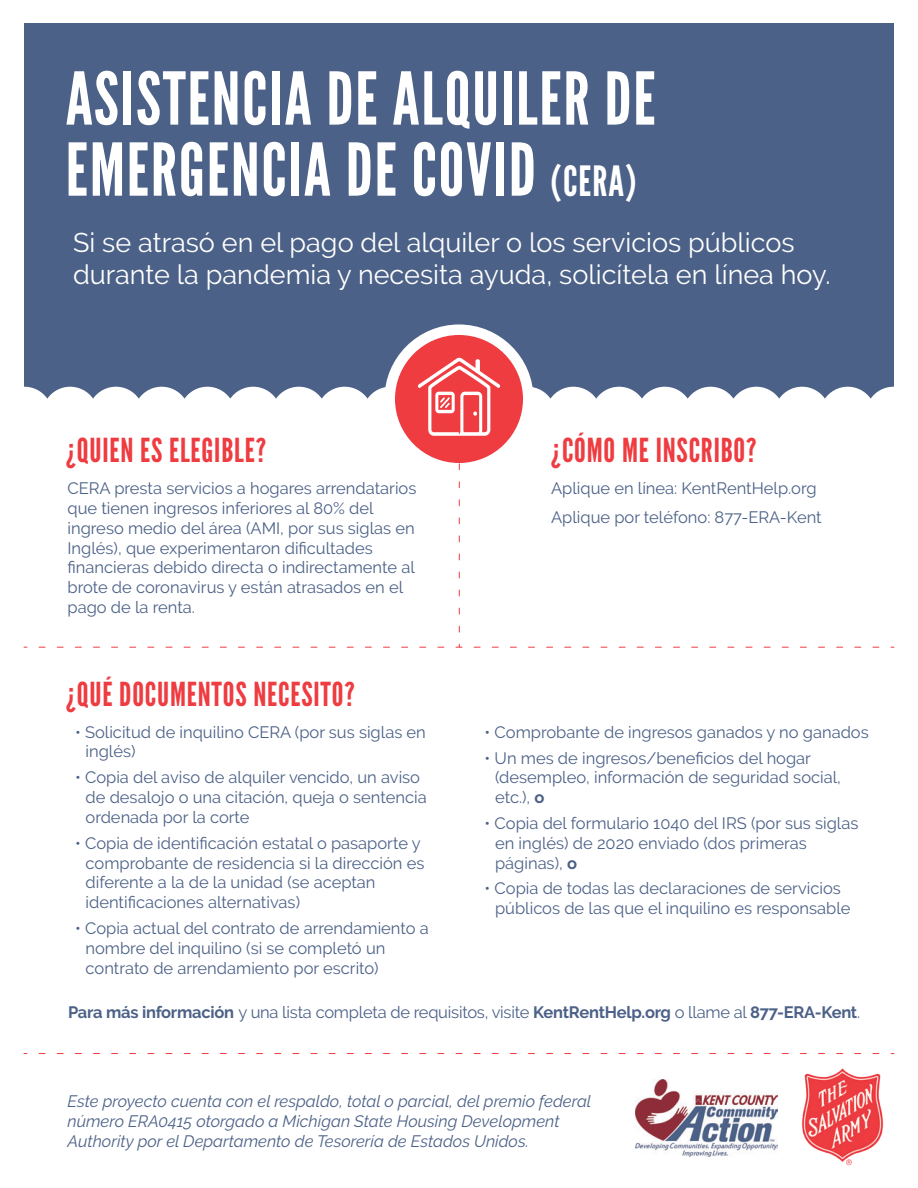
<style>
.page{position:relative;width:918px;height:1188px;background:#fff}
.page>*{position:absolute;margin:0;border:0;box-sizing:border-box;transform-origin:0 0}
.t1{font:72.6px/71.1px "League Gothic";letter-spacing:.025em;color:#fff}
.t2{font:33px "League Gothic";letter-spacing:.025em;color:#ee3c41}
.t3{font:27px/32.4px "Raleway";color:#fff}
.t4{font:16.5px/19.8px "Raleway";color:#4c6187}
.t5{font:italic 16.5px/19.8px "Raleway";color:#4c6187}
.t6{font:700 16.5px "Raleway";letter-spacing:-.015em;color:#4c6187}
.s1{font-size:41.7px}
.s2{font-weight:700}
.s3{font-weight:400}
</style>
<div class="page">
<div style="left:24px;top:23px;width:870px;height:391px;background:#4c6187"></div>
<svg style="left:24px;top:387px;width:870px;height:27px;background:#e8ebef"></svg>
<img style="left:635px;top:1079px;width:143px;height:78px">
<img style="left:802px;top:1068px;width:82px;height:98px">
<svg style="left:390px;top:330px;width:138px;height:138px;background:#f15f63"></svg>
<div style="left:384px;top:324px;width:150px;height:150px;border:10px solid #fff;border-radius:50%"></div>
<svg style="left:418px;top:357px;width:82px;height:79px;background:#f26e72"></svg>
<svg style="left:459px;top:446px;width:1px;height:187px"></svg>
<svg style="left:39px;top:644px;width:841px;height:4px"></svg>
<svg style="left:39px;top:1053px;width:841px;height:1px"></svg>
<h1 class="t1" style="left:66px;top:64px;width:591px">ASISTENCIA DE ALQUILER DE<br>EMERGENCIA DE COVID <span class="s1">(CERA)</span></h1>
<h3 class="t3" style="left:73px;top:226px;width:759px">Si se atrasó en el pago del alquiler o los servicios públicos durante la pandemia y necesita ayuda, solicítela en línea hoy.</h3>
<h2 class="t2" style="left:66px;top:431px;width:202px">¿QUIEN ES ELEGIBLE?</h2>
<h2 class="t2" style="left:551px;top:431px;width:207px">¿CÓMO ME INSCRIBO?</h2>
<p class="t4" style="left:68px;top:478px;width:350px">CERA presta servicios a hogares arrendatarios que tienen ingresos inferiores al 80% del ingreso medio del área (AMI, por sus siglas en Inglés), que experimentaron dificultades financieras debido directa o indirectamente al brote de coronavirus y están atrasados en el pago de la renta.</p>
<h2 class="t2" style="left:66px;top:675px;width:291px">¿QUÉ DOCUMENTOS NECESITO?</h2>
<p class="t4" style="left:86px;top:722px;width:342px;text-indent:-10px">• Solicitud de inquilino CERA (por sus siglas en inglés)</p>
<p class="t4" style="left:86px;top:768px;width:343px;text-indent:-10px">• Copia del aviso de alquiler vencido, un aviso de desalojo o una citación, queja o sentencia ordenada por la corte</p>
<p class="t4" style="left:86px;top:833px;width:340px;text-indent:-10px">• Copia de identificación estatal o pasaporte y comprobante de residencia si la dirección es diferente a la de la unidad (se aceptan identificaciones alternativas)</p>
<p class="t4" style="left:86px;top:918px;width:345px;text-indent:-10px">• Copia actual del contrato de arrendamiento a nombre del inquilino (si se completó un contrato de arrendamiento por escrito)</p>
<p class="t4" style="left:551px;top:474px;width:272px;line-height:28.8px">Aplique en línea: KentRentHelp.org<br>Aplique por teléfono: 877-ERA-Kent</p>
<p class="t4" style="left:485px;top:722px;width:386px">• Comprobante de ingresos ganados y no ganados</p>
<p class="t4" style="left:495px;top:748px;width:347px;text-indent:-10px">• Un mes de ingresos/beneficios del hogar (desempleo, información de seguridad social, etc.), <span class="s2">o</span></p>
<p class="t4" style="left:495px;top:813px;width:365px;text-indent:-10px">• Copia del formulario 1040 del IRS (por sus siglas en inglés) de 2020 enviado (dos primeras páginas), <span class="s2">o</span></p>
<p class="t4" style="left:495px;top:879px;width:357px;text-indent:-10px">• Copia de todas las declaraciones de servicios públicos de las que el inquilino es responsable</p>
<p class="t6" style="left:68px;top:1003px;width:794px">Para más información <span class="s3">y una lista completa de requisitos, visite</span> KentRentHelp.org <span class="s3">o llame al</span> 877-ERA-Kent<span class="s3">.</span></p>
<p class="t5" style="left:68px;top:1092px;width:525px">Este proyecto cuenta con el respaldo, total o parcial, del premio federal número ERA0415 otorgado a Michigan State Housing Development<br>Authority por el Departamento de Tesorería de Estados Unidos.</p>
</div>
